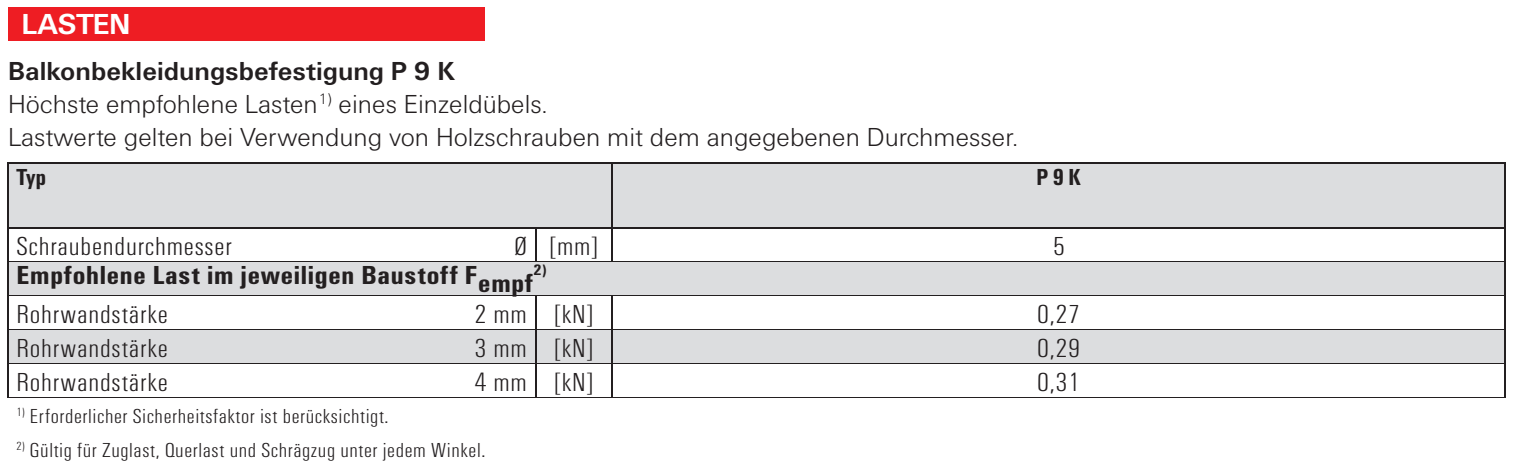
<style>
.page{position:relative;width:1524px;height:472px;background:#fff}
.page>*{position:absolute;margin:0;border:0;box-sizing:border-box;transform-origin:0 0}
.t1{font:700 30px "Fi We";letter-spacing:-.02em;color:#fff}
.t2{font:300 27px/33px "Fi We";color:#231f20}
.t3{font:300 condensed 27px "Fi We";letter-spacing:.025em;color:#231f20;scale:1.1 1}
.t4{font:700 condensed 27px "Fi We";letter-spacing:.025em;color:#231f20;scale:1.1 1}
.t5{font:700 condensed 24px "Fi We";color:#231f20}
.t6{font:300 condensed 21px "Fi We";letter-spacing:.025em;color:#231f20;scale:1.1 1}
.t7{font:700 condensed 15.6px "Fi We";color:#231f20;scale:1.1 1}
.s1{font-weight:700}
</style>
<div class="page">
<div style="left:9px;top:163px;width:1495px;height:64px;background:#dcdddf"></div>
<svg style="left:9px;top:228px;width:1495px;height:169px"></svg>
<svg style="left:9px;top:262px;width:1495px;height:101px;fill:#dcdddf"></svg>
<hr style="left:9px;top:261px;width:1495px;height:1px;background:#231f20">
<hr style="left:9px;top:295px;width:1495px;height:1px;background:#231f20">
<hr style="left:9px;top:329px;width:526px;height:1px;background:#231f20">
<hr style="left:536px;top:329px;width:75px;height:1px;background:#231f20">
<hr style="left:613px;top:329px;width:891px;height:1px;background:#231f20">
<hr style="left:9px;top:363px;width:526px;height:1px;background:#231f20">
<hr style="left:536px;top:363px;width:75px;height:1px;background:#231f20">
<hr style="left:613px;top:363px;width:891px;height:1px;background:#231f20">
<hr style="left:7px;top:397px;width:1498px;height:1px;background:#231f20">
<hr style="left:7px;top:228px;width:2px;height:169px;background:#231f20">
<hr style="left:7px;top:163px;width:2px;height:30px;background:#231f20">
<hr style="left:7px;top:162px;width:605px;height:1px;background:#231f20">
<hr style="left:7px;top:193px;width:2px;height:34px;background:#231f20">
<hr style="left:535px;top:228px;width:1px;height:33px;background:#231f20">
<hr style="left:611px;top:228px;width:2px;height:33px;background:#231f20">
<hr style="left:535px;top:296px;width:1px;height:33px;background:#231f20">
<hr style="left:611px;top:296px;width:2px;height:33px;background:#231f20">
<hr style="left:535px;top:329px;width:1px;height:34px;background:#231f20">
<hr style="left:611px;top:329px;width:2px;height:34px;background:#231f20">
<hr style="left:535px;top:363px;width:1px;height:34px;background:#231f20">
<hr style="left:611px;top:363px;width:2px;height:34px;background:#231f20">
<hr style="left:611px;top:193px;width:2px;height:34px;background:#231f20">
<hr style="left:7px;top:227px;width:1498px;height:1px;background:#231f20">
<hr style="left:1504px;top:193px;width:1px;height:34px;background:#231f20">
<hr style="left:1504px;top:228px;width:1px;height:169px;background:#231f20">
<hr style="left:612px;top:162px;width:178px;height:1px;background:#231f20">
<hr style="left:611px;top:163px;width:2px;height:30px;background:#231f20">
<hr style="left:790px;top:162px;width:715px;height:1px;background:#231f20">
<hr style="left:1504px;top:163px;width:1px;height:30px;background:#231f20">
<div style="left:8px;top:8px;width:476px;height:33px;background:#ee1d23"></div>
<p class="t1" style="left:22px;top:13px;width:110px">LASTEN</p>
<p class="t2" style="left:8px;top:56px;width:1011px"><span class="s1">Balkonbekleidungsbefestigung P 9 K<br></span>Höchste empfohlene Lasten<sup>1)</sup> eines Einzeldübels.<br>Lastwerte gelten bei Verwendung von Holzschrauben mit dem angegebenen Durchmesser.</p>
<p class="t5" style="left:17px;top:168px;width:31px">Typ</p>
<p class="t5" style="left:1036px;top:168px;width:46px">P 9 K</p>
<p class="t3" style="left:17px;top:236px;width:197px">Schraubendurchmesser</p>
<p class="t3" style="left:514px;top:236px;width:77px">Ø [mm]</p>
<p class="t3" style="left:1052px;top:236px;width:12px">5</p>
<p class="t4" style="left:17px;top:265px;width:471px">Empfohlene Last im jeweiligen Baustoff Fempf</p>
<p class="t7" style="left:533px;top:264px;width:13px">2)</p>
<p class="t3" style="left:17px;top:304px;width:139px">Rohrwandstärke</p>
<p class="t3" style="left:475px;top:304px;width:109px">2 mm [kN]</p>
<p class="t3" style="left:1037px;top:304px;width:41px">0,27</p>
<p class="t3" style="left:17px;top:338px;width:139px">Rohrwandstärke</p>
<p class="t3" style="left:475px;top:338px;width:109px">3 mm [kN]</p>
<p class="t3" style="left:1037px;top:338px;width:41px">0,29</p>
<p class="t3" style="left:17px;top:372px;width:139px">Rohrwandstärke</p>
<p class="t3" style="left:475px;top:372px;width:109px">4 mm [kN]</p>
<p class="t3" style="left:1037px;top:372px;width:41px">0,31</p>
<p class="t6" style="left:17px;top:408px;width:340px"><sup>1)</sup> Erforderlicher Sicherheitsfaktor ist berücksichtigt.</p>
<p class="t6" style="left:17px;top:442px;width:428px"><sup>2)</sup> Gültig für Zuglast, Querlast und Schrägzug unter jedem Winkel.</p>
</div>
